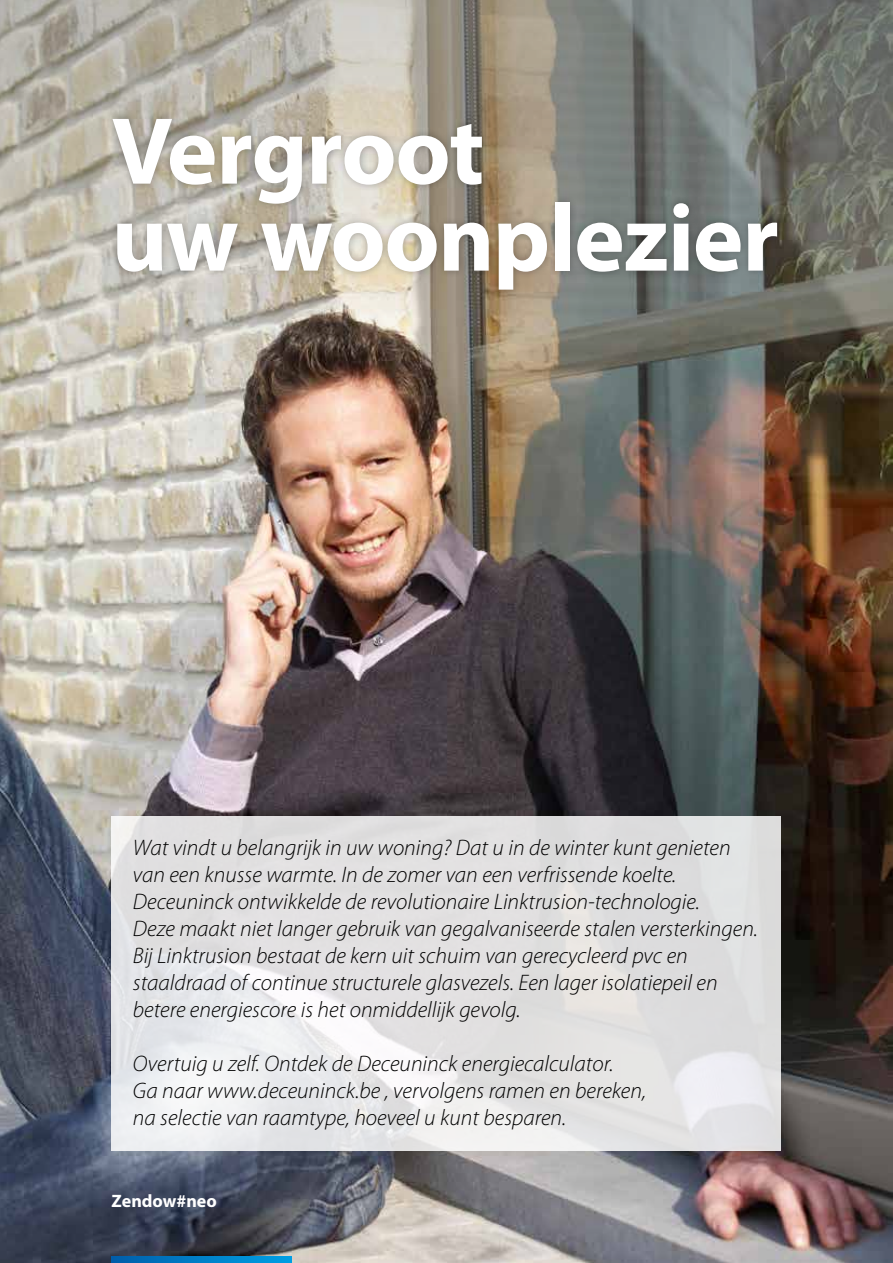
<style>
.page{position:relative;width:893px;height:1263px;background:#fff}
.page>*{position:absolute;margin:0;border:0;box-sizing:border-box;transform-origin:0 0}
.t1{font:700 96px/87px "Myriad Pro";letter-spacing:-.015em;color:#fff}
.t2{font:italic 300 22.5px/27px "Myriad Pro";color:#000}
.t3{font:700 18px "Myriad Pro";color:#fff}
</style>
<div class="page">
<img style="left:0;top:378px;width:893px;height:885px">
<svg style="left:112px;top:1256px;width:179px;height:7px"></svg>
<svg style="left:0;top:0;width:893px;height:378px;background:#969388"></svg>
<div style="left:105px;top:111px;width:680px;height:187px;background:#000;opacity:.3"></div>
<svg style="left:112px;top:816px;width:669px;height:335px;background:#e3e3e4"></svg>
<h1 class="t1" style="left:112px;top:105px;width:669px">Vergroot<br>uw woonplezier</h1>
<p class="t2" style="left:133px;top:833px;width:627px">Wat vindt u belangrijk in uw woning? Dat u in de winter kunt genieten van een knusse warmte. In de zomer van een verfrissende koelte.<br>Deceuninck ontwikkelde de revolutionaire Linktrusion-technologie.<br>Deze maakt niet langer gebruik van gegalvaniseerde stalen versterkingen.<br>Bij Linktrusion bestaat de kern uit schuim van gerecycleerd pvc en staaldraad of continue structurele glasvezels. Een lager isolatiepeil en betere energiescore is het onmiddellijk gevolg.</p>
<p class="t2" style="left:133px;top:1049px;width:515px">Overtuig u zelf. Ontdek de Deceuninck energiecalculator.<br>Ga naar www.deceuninck.be , vervolgens ramen en bereken, na selectie van raamtype, hoeveel u kunt besparen.</p>
<p class="t3" style="left:112px;top:1189px;width:107px">Zendow#neo</p>
</div>
